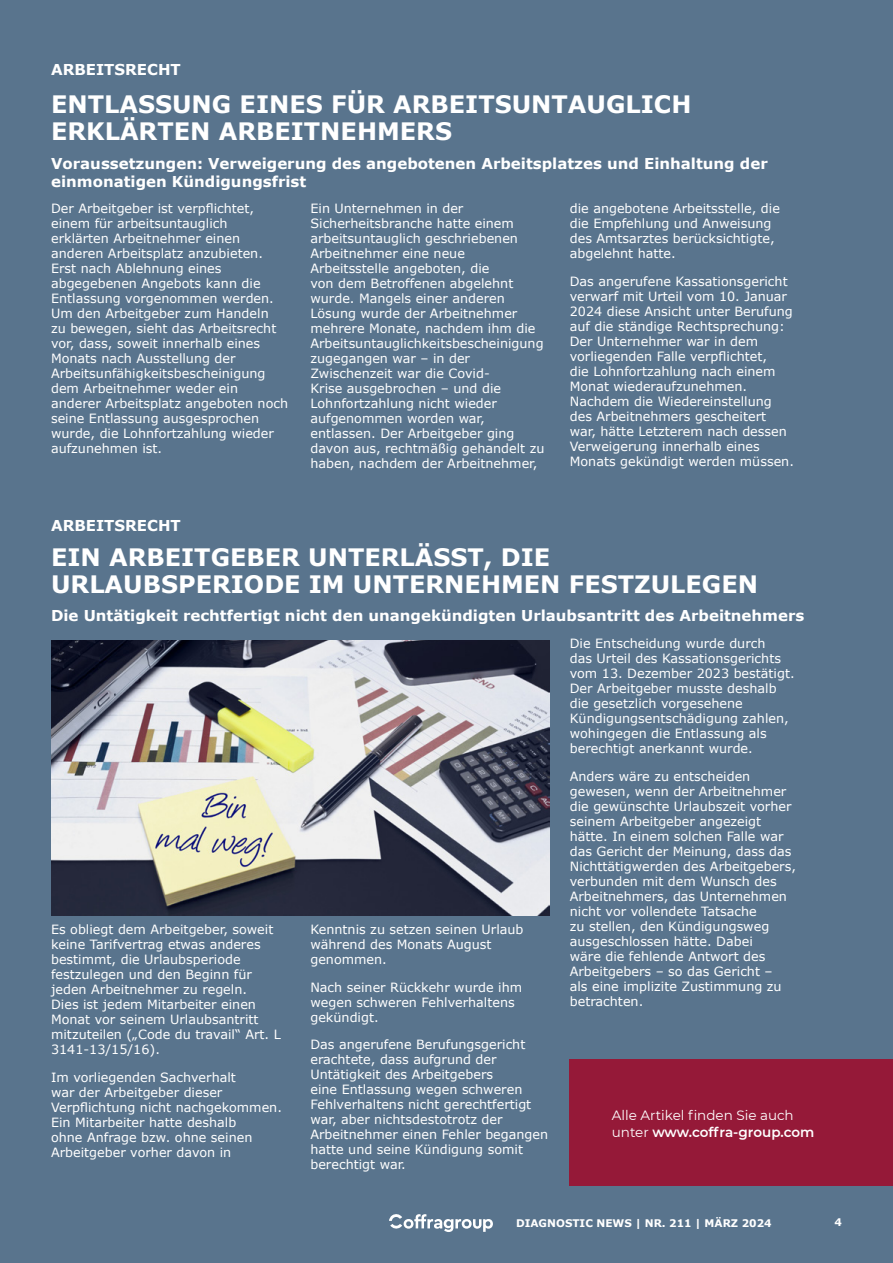
<style>
.page{position:relative;width:893px;height:1263px;background:#59748d}
.page>*{position:absolute;margin:0;border:0;box-sizing:border-box;transform-origin:0 0}
.t1{font:700 24px/27px "MS Reference Sans Serif";color:#fff}
.t2{font:700 15px/18px "MS Reference Sans Serif";color:#fff}
.t3{font:13.5px/16.5px "Montserrat";color:#fff}
.t4{font:12.75px/15px "MS Reference Sans Serif";color:#fff}
.t5{font:700 10.5px "MS Reference Sans Serif";color:#fff}
.s1{font-weight:600}
</style>
<div class="page">
<div style="left:570px;top:1059px;width:323px;height:126px;background:#951938"></div>
<hr style="left:892px;top:0;width:1px;height:779px;background:#eceded">
<svg style="left:892px;top:716px;width:1px;height:63px"></svg>
<img style="left:51px;top:640px;width:499px;height:276px">
<svg style="left:389px;top:1214px;width:104px;height:18px"></svg>
<p class="t2" style="left:51px;top:61px;width:131px">ARBEITSRECHT</p>
<h1 class="t1" style="left:51px;top:92px;width:642px">ENTLASSUNG EINES FÜR ARBEITSUNTAUGLICH<br>ERKLÄRTEN ARBEITNEHMERS</h1>
<p class="t2" style="left:51px;top:155px;width:718px">Voraussetzungen: Verweigerung des angebotenen Arbeitsplatzes und Einhaltung der einmonatigen Kündigungsfrist</p>
<p class="t4" style="left:51px;top:201px;width:239px">Der Arbeitgeber ist verpflichtet, einem für arbeitsuntauglich erklärten Arbeitnehmer einen anderen Arbeitsplatz anzubieten.<br>Erst nach Ablehnung eines abgegebenen Angebots kann die<br>Entlassung vorgenommen werden.<br>Um den Arbeitgeber zum Handeln<br>zu bewegen, sieht das Arbeitsrecht vor, dass, soweit innerhalb eines<br>Monats nach Ausstellung der<br>Arbeitsunfähigkeitsbescheinigung dem Arbeitnehmer weder ein anderer Arbeitsplatz angeboten noch seine Entlassung ausgesprochen wurde, die Lohnfortzahlung wieder aufzunehmen ist.</p>
<p class="t4" style="left:310px;top:202px;width:236px">Ein Unternehmen in der<br>Sicherheitsbranche hatte einem arbeitsuntauglich geschriebenen<br>Arbeitnehmer eine neue<br>Arbeitsstelle angeboten, die<br>von dem Betroffenen abgelehnt wurde. Mangels einer anderen<br>Lösung wurde der Arbeitnehmer mehrere Monate, nachdem ihm die<br>Arbeitsuntauglichkeitsbescheinigung zugegangen war – in der<br>Zwischenzeit war die Covid-<br>Krise ausgebrochen – und die<br>Lohnfortzahlung nicht wieder aufgenommen worden war, entlassen. Der Arbeitgeber ging davon aus, rechtmäßig gehandelt zu haben, nachdem der Arbeitnehmer,</p>
<p class="t4" style="left:570px;top:202px;width:212px">die angebotene Arbeitsstelle, die die Empfehlung und Anweisung des Amtsarztes berücksichtigte, abgelehnt hatte.</p>
<p class="t4" style="left:570px;top:274px;width:226px">Das angerufene Kassationsgericht verwarf mit Urteil vom 10. Januar<br>2024 diese Ansicht unter Berufung auf die ständige Rechtsprechung:<br>Der Unternehmer war in dem vorliegenden Falle verpflichtet,<br>die Lohnfortzahlung nach einem<br>Monat wiederaufzunehmen.<br>Nachdem die Wiedereinstellung des Arbeitnehmers gescheitert war, hätte Letzterem nach dessen<br>Verweigerung innerhalb eines<br>Monats gekündigt werden müssen.</p>
<p class="t2" style="left:51px;top:517px;width:131px">ARBEITSRECHT</p>
<h1 class="t1" style="left:51px;top:545px;width:709px">EIN ARBEITGEBER UNTERLÄSST, DIE<br>URLAUBSPERIODE IM UNTERNEHMEN FESTZULEGEN</h1>
<p class="t2" style="left:51px;top:608px;width:755px">Die Untätigkeit rechtfertigt nicht den unangekündigten Urlaubsantritt des Arbeitnehmers</p>
<p class="t4" style="left:51px;top:922px;width:231px">Es obliegt dem Arbeitgeber, soweit keine Tarifvertrag etwas anderes bestimmt, die Urlaubsperiode festzulegen und den Beginn für jeden Arbeitnehmer zu regeln.<br>Dies ist jedem Mitarbeiter einen<br>Monat vor seinem Urlaubsantritt mitzuteilen („Code du travail“ Art. L<br>3141-13/15/16).</p>
<p class="t4" style="left:51px;top:1070px;width:232px">Im vorliegenden Sachverhalt<br>war der Arbeitgeber dieser<br>Verpflichtung nicht nachgekommen.<br>Ein Mitarbeiter hatte deshalb<br>ohne Anfrage bzw. ohne seinen<br>Arbeitgeber vorher davon in</p>
<p class="t4" style="left:310px;top:922px;width:215px">Kenntnis zu setzen seinen Urlaub während des Monats August genommen.</p>
<p class="t4" style="left:310px;top:980px;width:213px">Nach seiner Rückkehr wurde ihm wegen schweren Fehlverhaltens gekündigt.</p>
<p class="t4" style="left:310px;top:1038px;width:239px">Das angerufene Berufungsgericht erachtete, dass aufgrund der<br>Untätigkeit des Arbeitgebers<br>eine Entlassung wegen schweren<br>Fehlverhaltens nicht gerechtfertigt war, aber nichtsdestotrotz der<br>Arbeitnehmer einen Fehler begangen hatte und seine Kündigung somit berechtigt war.</p>
<p class="t4" style="left:570px;top:637px;width:226px">Die Entscheidung wurde durch<br>das Urteil des Kassationsgerichts vom 13. Dezember 2023 bestätigt.<br>Der Arbeitgeber musste deshalb die gesetzlich vorgesehene<br>Kündigungsentschädigung zahlen, wohingegen die Entlassung als berechtigt anerkannt wurde.</p>
<p class="t4" style="left:570px;top:769px;width:228px">Anders wäre zu entscheiden gewesen, wenn der Arbeitnehmer die gewünschte Urlaubszeit vorher seinem Arbeitgeber angezeigt hätte. In einem solchen Falle war das Gericht der Meinung, dass das<br>Nichttätigwerden des Arbeitgebers, verbunden mit dem Wunsch des<br>Arbeitnehmers, das Unternehmen nicht vor vollendete Tatsache<br>zu stellen, den Kündigungsweg ausgeschlossen hätte. Dabei<br>wäre die fehlende Antwort des<br>Arbeitgebers – so das Gericht –<br>als eine implizite Zustimmung zu betrachten.</p>
<p class="t3" style="left:612px;top:1107px;width:204px">Alle Artikel finden Sie auch unter <span class="s1">www.coffra-group.com</span></p>
<p class="t5" style="left:516px;top:1219px;width:257px">DIAGNOSTIC NEWS | NR. 211 | MÄRZ 2024</p>
<p class="t5" style="left:834px;top:1217px;width:9px">4</p>
</div>
